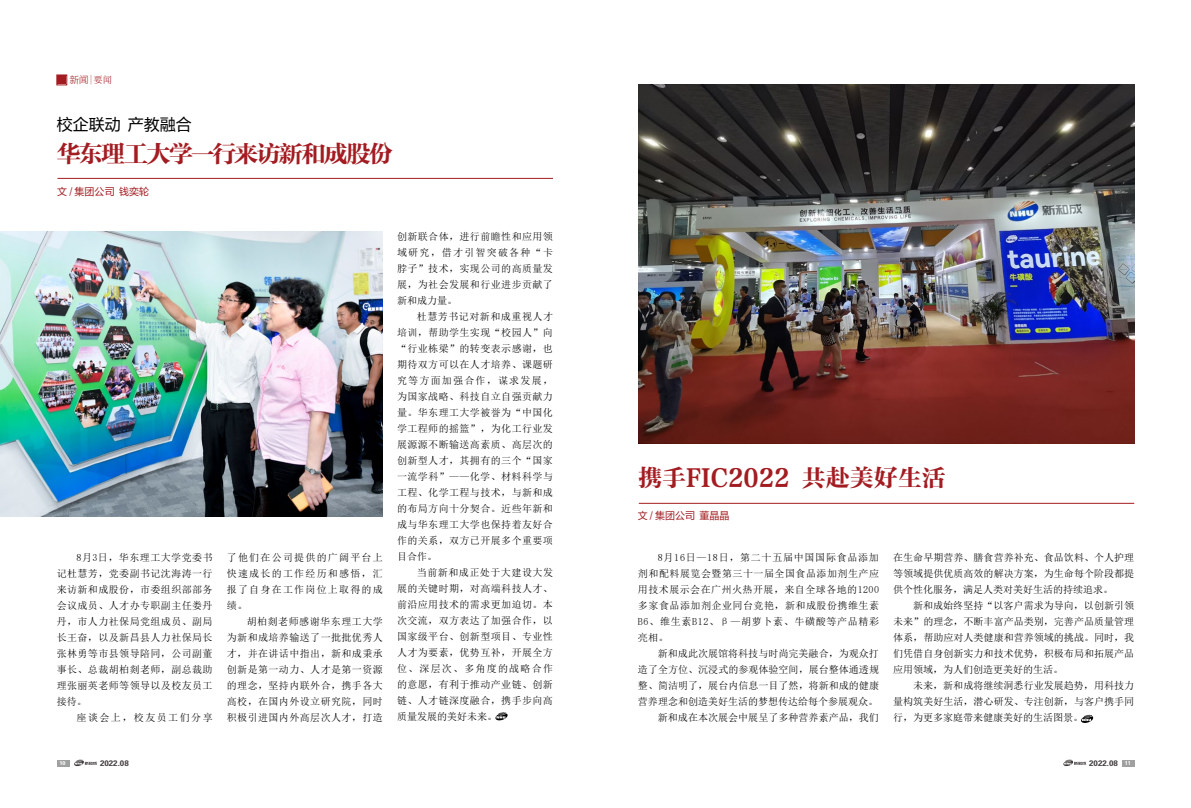
<style>
.page{position:relative;width:1191px;height:808px;background:#fff}
.page>*{position:absolute;margin:0;border:0;box-sizing:border-box;transform-origin:0 0}
.t1{font:24px "FZCYSK GBK1 0";color:#a21c21}
.t2{font:24px "FZCYSK GBK1 0";letter-spacing:-.07em;color:#a21c21}
.t3{font:16px "FZLTHJW GB1 0";color:#000}
.t4{font:10px/16px "Sim Sun";letter-spacing:.04em;color:#000;text-align:justify}
.t5{font:10px/16px "Sim Sun";letter-spacing:.005em;color:#000;text-align:right}
.t6{font:10px "FZLTHJW GB1 0";color:#a21c21}
.t7{font:10px "Sim Sun";letter-spacing:.145em;color:#000}
.t8{font:9.4px "Sim Sun";color:#a21c21}
.t9{font:8px "FZDHTJW GB1 0";color:#3e3a39}
.t10{font:5.5px "FZDHTJW GB1 0";color:#fff}
.s1{font-family:"FZLTXHJW GB1 0"}
.s2{font-size:5.5px;color:#fff}
</style>
<div class="page">
<div style="left:57px;top:76px;width:9px;height:8px;background:#a21c21"></div>
<div style="left:57px;top:75px;width:10px;height:10px;border:1px solid #a21c21"></div>
<hr style="left:639px;top:503px;width:495px;height:1px;background:#a21c21">
<svg style="left:495px;top:712px;width:12px;height:8px"></svg>
<svg style="left:1081px;top:715px;width:12px;height:8px"></svg>
<svg style="left:1063px;top:759px;width:23px;height:7px"></svg>
<svg style="left:74px;top:759px;width:23px;height:7px"></svg>
<div style="left:1122px;top:760px;width:12px;height:6px;background:#9fa0a0"></div>
<div style="left:57px;top:760px;width:12px;height:6px;background:#9fa0a0"></div>
<hr style="left:57px;top:178px;width:496px;height:1px;background:#a21c21">
<img style="left:0;top:231px;width:383px;height:285px">
<img style="left:639px;top:84px;width:495px;height:359px">
<p class="t8" style="left:70px;top:75px;width:44px"><span class="s1">新闻</span>|要闻</p>
<h2 class="t3" style="left:57px;top:115px;width:137px">校企联动 产教融合</h2>
<h1 class="t2" style="left:57px;top:141px;width:337px">华东理工大学一行来访新和成股份</h1>
<p class="t6" style="left:57px;top:186px;width:93px">文 / 集团公司 钱奕轮</p>
<p class="t4" style="left:57px;top:550px;width:157px;text-indent:20px">8月3日，华东理工大学党委书记杜慧芳，党委副书记沈海涛一行来访新和成股份，市委组织部部务会议成员、人才办专职副主任娄丹丹，市人力社保局党组成员、副局长王奋，以及新昌县人力社保局长张林勇等市县领导陪同，公司副董事长、总裁胡柏剡老师，副总裁助理张丽英老师等领导以及校友员工接待。</p>
<p class="t7" style="left:77px;top:713px;width:138px">座谈会上，校友员工们分享</p>
<p class="t4" style="left:227px;top:550px;width:157px">了他们在公司提供的广阔平台上快速成长的工作经历和感悟，汇报了自身在工作岗位上取得的成绩。</p>
<p class="t4" style="left:227px;top:614px;width:157px;text-indent:20px">胡柏剡老师感谢华东理工大学为新和成培养输送了一批批优秀人才，并在讲话中指出，新和成秉承创新是第一动力、人才是第一资源的理念，坚持内联外合，携手各大高校，在国内外设立研究院，同时积极引进国内外高层次人才，打造</p>
<p class="t4" style="left:397px;top:228px;width:157px">创新联合体，进行前瞻性和应用领域研究，借才引智突破各种“卡脖子”技术，实现公司的高质量发展，为社会发展和行业进步贡献了新和成力量。</p>
<p class="t4" style="left:397px;top:308px;width:157px;text-indent:20px">杜慧芳书记对新和成重视人才培训，帮助学生实现“校园人”向“行业栋梁”的转变表示感谢，也期待双方可以在人才培养、课题研究等方面加强合作，谋求发展，为国家战略、科技自立自强贡献力量。华东理工大学被誉为“中国化学工程师的摇篮”，为化工行业发展源源不断输送高素质、高层次的创新型人才，其拥有的三个“国家一流学科”——化学、材料科学与工程、化学工程与技术，与新和成的布局方向十分契合。近些年新和成与华东理工大学也保持着友好合作的关系，双方已开展多个重要项目合作。</p>
<p class="t4" style="left:397px;top:564px;width:157px;text-indent:20px">当前新和成正处于大建设大发展的关键时期，对高端科技人才、前沿应用技术的需求更加迫切。本次交流，双方表达了加强合作，以国家级平台、创新型项目、专业性人才为要素，优势互补，开展全方位、深层次、多角度的战略合作的意愿，有利于推动产业链、创新链、人才链深度融合，携手步向高质量发展的美好未来。</p>
<h1 class="t1" style="left:638px;top:465px;width:309px">携手FIC2022 共赴美好生活</h1>
<p class="t6" style="left:637px;top:510px;width:93px">文 / 集团公司 董晶晶</p>
<p class="t4" style="left:638px;top:550px;width:243px;text-indent:20px">8月16日—18日，第二十五届中国国际食品添加剂和配料展览会暨第三十一届全国食品添加剂生产应用技术展示会在广州火热开展，来自全球各地的1200多家食品添加剂企业同台竞艳，新和成股份携维生素B6、维生素B12、β—胡萝卜素、牛磺酸等产品精彩亮相。</p>
<p class="t5" style="left:638px;top:646px;width:242px">新和成此次展馆将科技与时尚完美融合，为观众打<br>造了全方位、沉浸式的参观体验空间，展台整体通透规整、简洁明了，展台内信息一目了然，将新和成的健康营养理念和创造美好生活的梦想传达给每个参展观众。新和成在本次展会中展呈了多种营养素产品，我们</p>
<p class="t4" style="left:893px;top:550px;width:242px">在生命早期营养、膳食营养补充、食品饮料、个人护理等领域提供优质高效的解决方案，为生命每个阶段都提供个性化服务，满足人类对美好生活的持续追求。</p>
<p class="t4" style="left:893px;top:598px;width:242px;text-indent:20px">新和成始终坚持“以客户需求为导向，以创新引领未来”的理念，不断丰富产品类别，完善产品质量管理体系，帮助应对人类健康和营养领域的挑战。同时，我们凭借自身创新实力和技术优势，积极布局和拓展产品应用领域，为人们创造更美好的生活。</p>
<p class="t4" style="left:893px;top:678px;width:242px;text-indent:20px">未来，新和成将继续洞悉行业发展趋势，用科技力量构筑美好生活，潜心研发、专注创新，与客户携手同行，为更多家庭带来健康美好的生活图景。</p>
<p class="t10" style="left:60px;top:760px;width:8px">10</p>
<p class="t9" style="left:100px;top:759px;width:30px">2022.08</p>
<p class="t9" style="left:1089px;top:759px;width:43px">2022.08 <span class="s2">11</span></p>
</div>
